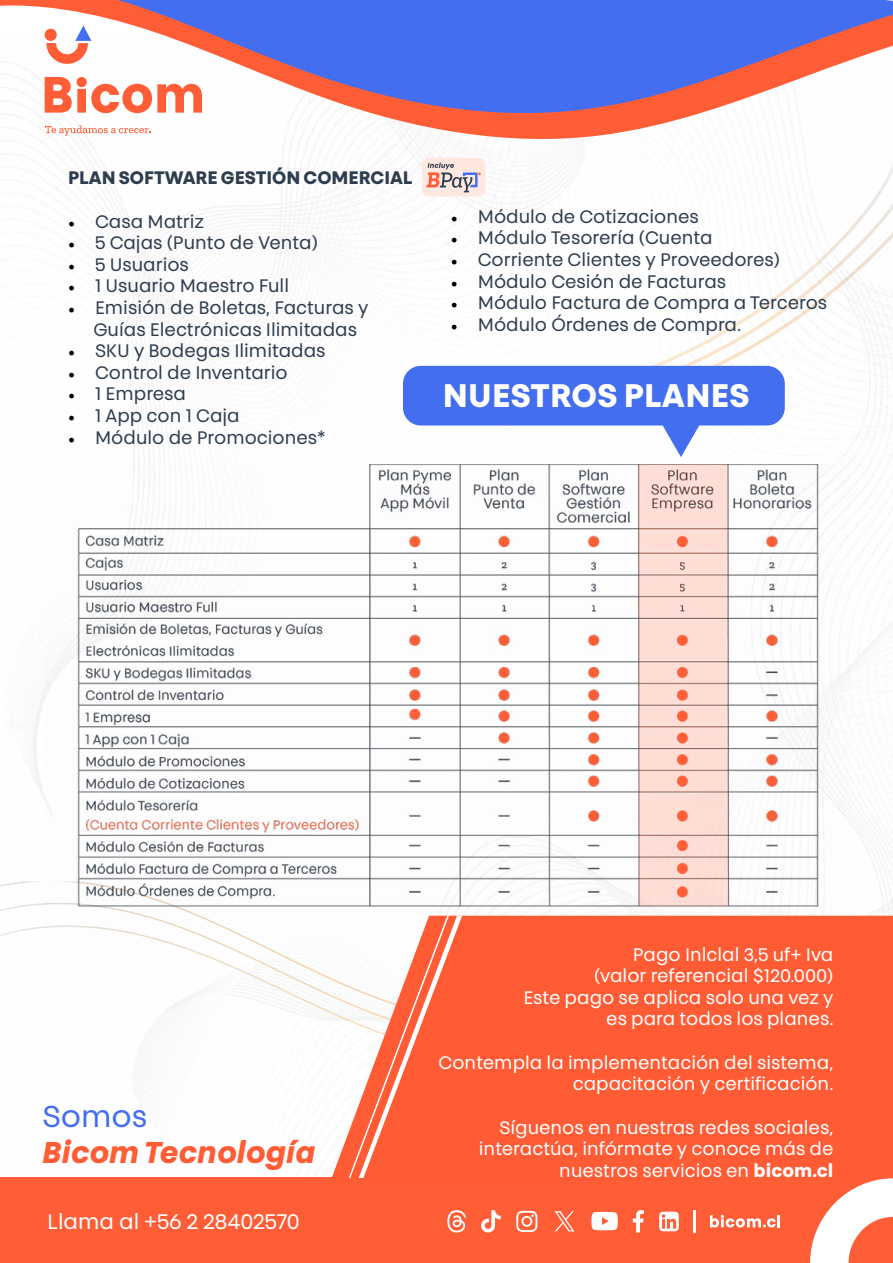
<style>
.page{position:relative;width:893px;height:1263px;background:#fff}
.page>*{position:absolute;margin:0;border:0;box-sizing:border-box;transform-origin:0 0}
.t1{font:700 32.55px "Touche";letter-spacing:.01em;color:#fff}
.t2{font:italic 700 30px "Touche";color:#ff5d36}
.t3{font:30px "Touche";color:#446ef0}
.t4{font:21px "Touche";color:#fff}
.t5{font:18px/21.6px "Touche";color:#2e3d4f}
.t6{font:18px/21.6px "Touche";color:#fff;text-align:right}
.t7{font:700 18px "Touche";color:#2e3d4f}
.s1{font-family:"Minion Pro";color:#000}
.s2{font-weight:700}
</style>
<div class="page">
<svg style="left:0;top:0;width:893px;height:145px"></svg>
<img style="left:100px;top:0;width:614px;height:68px">
<div style="left:0;top:1178px;width:893px;height:85px;background:#ff5d36"></div>
<svg style="left:810px;top:1178px;width:83px;height:85px"></svg>
<svg style="left:45px;top:77px;width:157px;height:36px"></svg>
<svg style="left:45px;top:125px;width:106px;height:11px"></svg>
<svg style="left:45px;top:26px;width:46px;height:38px"></svg>
<img style="left:38px;top:996px;width:294px;height:182px">
<hr style="left:693px;top:1210px;width:3px;height:22px;background:#fff">
<svg style="left:710px;top:1215px;width:70px;height:12px"></svg>
<svg style="left:516px;top:1211px;width:21px;height:21px"></svg>
<svg style="left:633px;top:1210px;width:11px;height:22px"></svg>
<svg style="left:659px;top:1212px;width:20px;height:19px"></svg>
<svg style="left:481px;top:1210px;width:20px;height:22px"></svg>
<svg style="left:447px;top:1210px;width:19px;height:22px"></svg>
<svg style="left:591px;top:1212px;width:27px;height:18px"></svg>
<svg style="left:555px;top:1211px;width:19px;height:20px"></svg>
<img style="left:474px;top:143px;width:407px;height:253px">
<img style="left:478px;top:132px;width:385px;height:255px">
<img style="left:481px;top:122px;width:364px;height:258px">
<img style="left:484px;top:112px;width:344px;height:259px">
<img style="left:487px;top:101px;width:323px;height:262px">
<img style="left:491px;top:91px;width:302px;height:264px">
<img style="left:494px;top:80px;width:282px;height:267px">
<div style="left:332px;top:916px;width:561px;height:262px;background:#ff5c36"></div>
<svg style="left:349px;top:947px;width:113px;height:231px"></svg>
<svg style="left:403px;top:366px;width:382px;height:91px"></svg>
<img style="left:45px;top:465px;width:805px;height:482px">
<div style="left:422px;top:158px;width:64px;height:38px;background:#ffe8e0;border-radius:7px"></div>
<svg style="left:427px;top:163px;width:54px;height:29px"></svg>
<p class="t7" style="left:68px;top:167px;width:346px">PLAN SOFTWARE GESTIÓN COMERCIAL</p>
<p class="t5" style="left:68px;top:210px;width:138px"><span class="s1">•</span> Casa Matriz</p>
<p class="t5" style="left:68px;top:232px;width:251px"><span class="s1">•</span> 5 Cajas (Punto de Venta)</p>
<p class="t5" style="left:68px;top:253px;width:122px"><span class="s1">•</span> 5 Usuarios</p>
<p class="t5" style="left:68px;top:275px;width:223px"><span class="s1">•</span> 1 Usuario Maestro Full</p>
<p class="t5" style="left:93px;top:297px;width:277px;text-indent:-25px"><span class="s1">•</span> Emisión de Boletas, Facturas y<br>Guías Electrónicas Ilimitadas</p>
<p class="t5" style="left:68px;top:340px;width:259px"><span class="s1">•</span> SKU y Bodegas Ilimitadas</p>
<p class="t5" style="left:68px;top:361px;width:221px"><span class="s1">•</span> Control de Inventario</p>
<p class="t5" style="left:68px;top:383px;width:120px"><span class="s1">•</span> 1 Empresa</p>
<p class="t5" style="left:68px;top:405px;width:173px"><span class="s1">•</span> 1 App con 1 Caja</p>
<p class="t5" style="left:68px;top:426px;width:259px"><span class="s1">•</span> Módulo de Promociones*</p>
<p class="t5" style="left:451px;top:205px;width:250px"><span class="s1">•</span> Módulo de Cotizaciones</p>
<p class="t5" style="left:451px;top:227px;width:263px"><span class="s1">•</span> Módulo Tesorería (Cuenta</p>
<p class="t5" style="left:451px;top:248px;width:331px"><span class="s1">•</span> Corriente Clientes y Proveedores)</p>
<p class="t5" style="left:451px;top:270px;width:277px"><span class="s1">•</span> Módulo Cesión de Facturas</p>
<p class="t5" style="left:451px;top:292px;width:378px"><span class="s1">•</span> Módulo Factura de Compra a Terceros</p>
<p class="t5" style="left:451px;top:313px;width:292px"><span class="s1">•</span> Módulo Órdenes de Compra.</p>
<h1 class="t1" style="left:443px;top:375px;width:308px">NUESTROS PLANES</h1>
<h2 class="t3" style="left:43px;top:1098px;width:106px">Somos</h2>
<h2 class="t2" style="left:43px;top:1134px;width:275px">Bicom Tecnología</h2>
<p class="t4" style="left:47px;top:1209px;width:254px">Llama al +56 2 28402570</p>
<p class="t6" style="left:523px;top:943px;width:311px">Pago Inlclal 3,5 uf+ Iva<br>(valor referencial $120.000)<br>Este pago se aplica solo una vez y es para todos los planes.</p>
<p class="t6" style="left:439px;top:1051px;width:396px">Contempla la implementación del sistema, capacitación y certificación.</p>
<p class="t6" style="left:479px;top:1116px;width:356px">Síguenos en nuestras redes sociales, interactúa, infórmate y conoce más de nuestros servicios en <span class="s2">bicom.cl</span></p>
</div>
